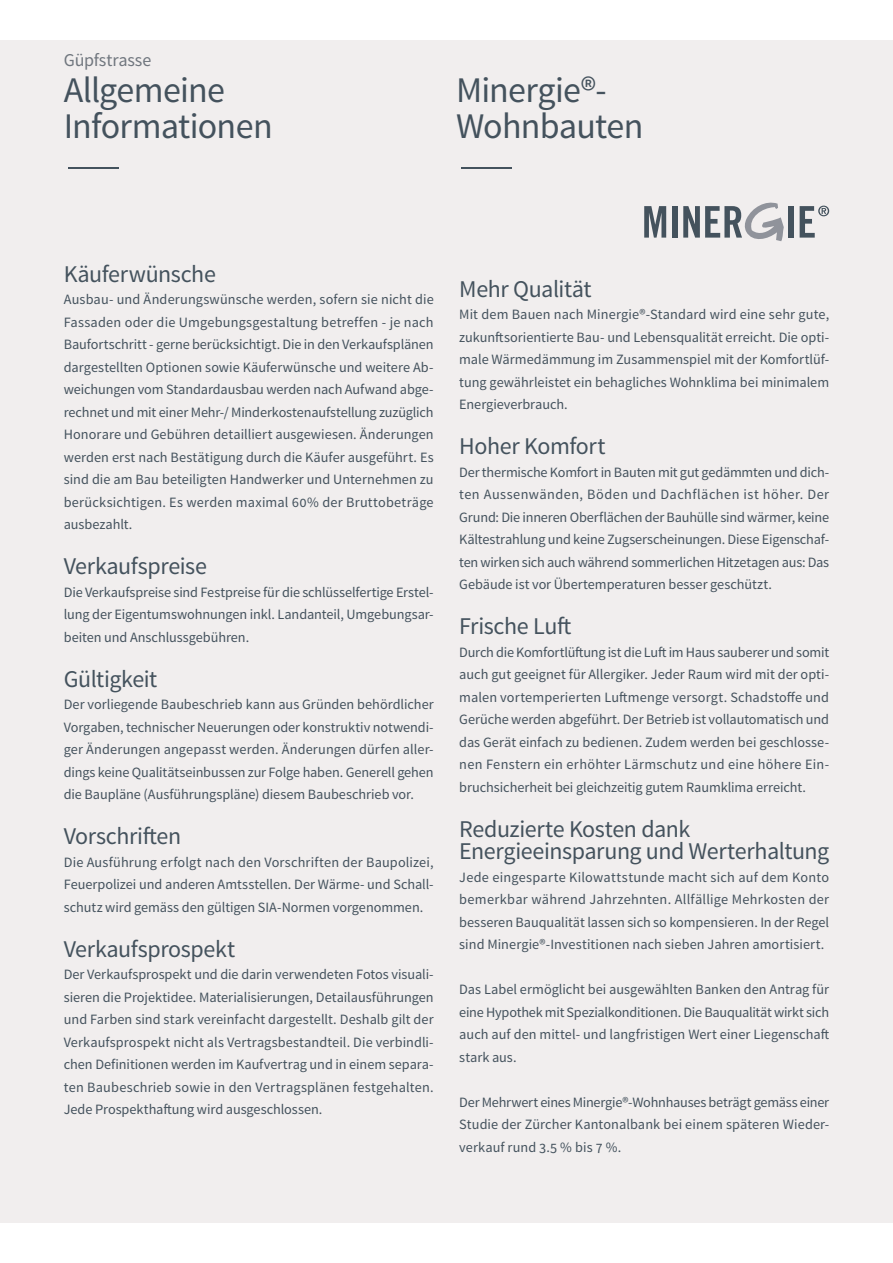
<style>
.page{position:relative;width:893px;height:1263px;background:#fff}
.page>*{position:absolute;margin:0;border:0;box-sizing:border-box;transform-origin:0 0}
.t1{font:36px/36px "Source Sans Pro";letter-spacing:-.02em;color:#44525d}
.t2{font:300 30.6px "Source Sans Pro";color:#44525d;scale:4.1 1}
.t3{font:24px/22.5px "Source Sans Pro";letter-spacing:-.015em;color:#44525d}
.t4{font:18px "Source Sans Pro";letter-spacing:-.01em;color:#70767e}
.t5{font:14.25px/22.5px "Source Sans Pro";color:#44525d;text-align:justify}
</style>
<div class="page">
<div style="left:0;top:40px;width:893px;height:1182px;background:#f1eeee"></div>
<hr style="left:892px;top:40px;width:1px;height:1182px;background:#617771">
<svg style="left:644px;top:206px;width:22px;height:32px"></svg>
<div style="left:672px;top:206px;width:5px;height:32px;background:#44525d"></div>
<div style="left:788px;top:206px;width:6px;height:32px;background:#44525d"></div>
<svg style="left:683px;top:202px;width:101px;height:39px"></svg>
<svg style="left:800px;top:206px;width:29px;height:32px"></svg>
<p class="t4" style="left:64px;top:49px;width:89px">Güpfstrasse</p>
<h1 class="t1" style="left:64px;top:73px;width:210px">Allgemeine<br>Informationen</h1>
<h2 class="t2" style="left:64px;top:147px;width:16px">–</h2>
<h1 class="t1" style="left:456px;top:73px;width:189px">Minergie®-<br>Wohnbauten</h1>
<h2 class="t2" style="left:456px;top:147px;width:16px">–</h2>
<h3 class="t3" style="left:64px;top:263px;width:154px">Käuferwünsche</h3>
<p class="t5" style="left:64px;top:288px;width:371px">Ausbau- und Änderungswünsche werden, sofern sie nicht die Fassaden oder die Umgebungsgestaltung betreffen - je nach Baufortschritt - gerne berücksichtigt. Die in den Verkaufsplänen dargestellten Optionen sowie Käuferwünsche und weitere Ab&shy;weichungen vom Standardausbau werden nach Aufwand abge&shy;rechnet und mit einer Mehr-/ Minderkostenaufstellung zuzüglich Honorare und Gebühren detailliert ausgewiesen. Änderungen werden erst nach Bestätigung durch die Käufer ausgeführt. Es sind die am Bau beteiligten Handwerker und Unternehmen zu berücksichtigen. Es werden maximal 60% der Bruttobeträge ausbezahlt.</p>
<h3 class="t3" style="left:64px;top:555px;width:145px">Verkaufspreise</h3>
<p class="t5" style="left:64px;top:581px;width:371px">Die Verkaufspreise sind Festpreise für die schlüsselfertige Erstel&shy;lung der Eigentumswohnungen inkl. Landanteil, Umgebungsar&shy;beiten und Anschlussgebühren.</p>
<h3 class="t3" style="left:64px;top:668px;width:95px">Gültigkeit</h3>
<p class="t5" style="left:64px;top:693px;width:371px">Der vorliegende Baubeschrieb kann aus Gründen behördlicher Vorgaben, technischer Neuerungen oder konstruktiv notwendi&shy;ger Änderungen angepasst werden. Änderungen dürfen aller&shy;dings keine Qualitätseinbussen zur Folge haben. Generell gehen die Baupläne (Ausführungspläne) diesem Baubeschrieb vor.</p>
<h3 class="t3" style="left:64px;top:825px;width:119px">Vorschriften</h3>
<p class="t5" style="left:64px;top:851px;width:371px">Die Ausführung erfolgt nach den Vorschriften der Baupolizei, Feuerpolizei und anderen Amtsstellen. Der Wärme- und Schall&shy;schutz wird gemäss den gültigen SIA-Normen vorgenommen.</p>
<h3 class="t3" style="left:64px;top:938px;width:173px">Verkaufsprospekt</h3>
<p class="t5" style="left:64px;top:963px;width:371px">Der Verkaufsprospekt und die darin verwendeten Fotos visuali&shy;sieren die Projektidee. Materialisierungen, Detailausführungen und Farben sind stark vereinfacht dargestellt. Deshalb gilt der Verkaufsprospekt nicht als Vertragsbestandteil. Die verbindli&shy;chen Definitionen werden im Kaufvertrag und in einem separa&shy;ten Baubeschrieb sowie in den Vertragsplänen festgehalten.<br>Jede Prospekthaftung wird ausgeschlossen.</p>
<h3 class="t3" style="left:459px;top:278px;width:134px">Mehr Qualität</h3>
<p class="t5" style="left:459px;top:304px;width:371px">Mit dem Bauen nach Minergie®-Standard wird eine sehr gute, zukunftsorientierte Bau- und Lebensqualität erreicht. Die opti&shy;male Wärmedämmung im Zusammenspiel mit der Komfortlüf&shy;tung gewährleistet ein behagliches Wohnklima bei minimalem Energieverbrauch.</p>
<h3 class="t3" style="left:459px;top:436px;width:148px">Hoher Komfort</h3>
<p class="t5" style="left:459px;top:461px;width:371px">Der thermische Komfort in Bauten mit gut gedämmten und dich&shy;ten Aussenwänden, Böden und Dachflächen ist höher. Der Grund: Die inneren Oberflächen der Bauhülle sind wärmer, keine Kältestrahlung und keine Zugserscheinungen. Diese Eigenschaf&shy;ten wirken sich auch während sommerlichen Hitzetagen aus: Das Gebäude ist vor Übertemperaturen besser geschützt.</p>
<h3 class="t3" style="left:459px;top:616px;width:114px">Frische Luft</h3>
<p class="t5" style="left:459px;top:641px;width:371px">Durch die Komfortlüftung ist die Luft im Haus sauberer und somit auch gut geeignet für Allergiker. Jeder Raum wird mit der opti&shy;malen vortemperierten Luftmenge versorgt. Schadstoffe und Gerüche werden abgeführt. Der Betrieb ist vollautomatisch und das Gerät einfach zu bedienen. Zudem werden bei geschlosse&shy;nen Fenstern ein erhöhter Lärmschutz und eine höhere Ein&shy;bruchsicherheit bei gleichzeitig gutem Raumklima erreicht.</p>
<h3 class="t3" style="left:459px;top:818px;width:371px">Reduzierte Kosten dank<br>Energieeinsparung und Werterhaltung</h3>
<p class="t5" style="left:459px;top:866px;width:371px">Jede eingesparte Kilowattstunde macht sich auf dem Konto bemerkbar während Jahrzehnten. Allfällige Mehrkosten der besseren Bauqualität lassen sich so kompensieren. In der Regel sind Minergie®-Investitionen nach sieben Jahren amortisiert.</p>
<p class="t5" style="left:459px;top:979px;width:371px">Das Label ermöglicht bei ausgewählten Banken den Antrag für eine Hypothek mit Spezialkonditionen. Die Bauqualität wirkt sich auch auf den mittel- und langfristigen Wert einer Liegenschaft stark aus.</p>
<p class="t5" style="left:459px;top:1091px;width:371px">Der Mehrwert eines Minergie®-Wohnhauses beträgt gemäss einer Studie der Zürcher Kantonalbank bei einem späteren Wieder&shy;verkauf rund 3.5 % bis 7 %.</p>
</div>
